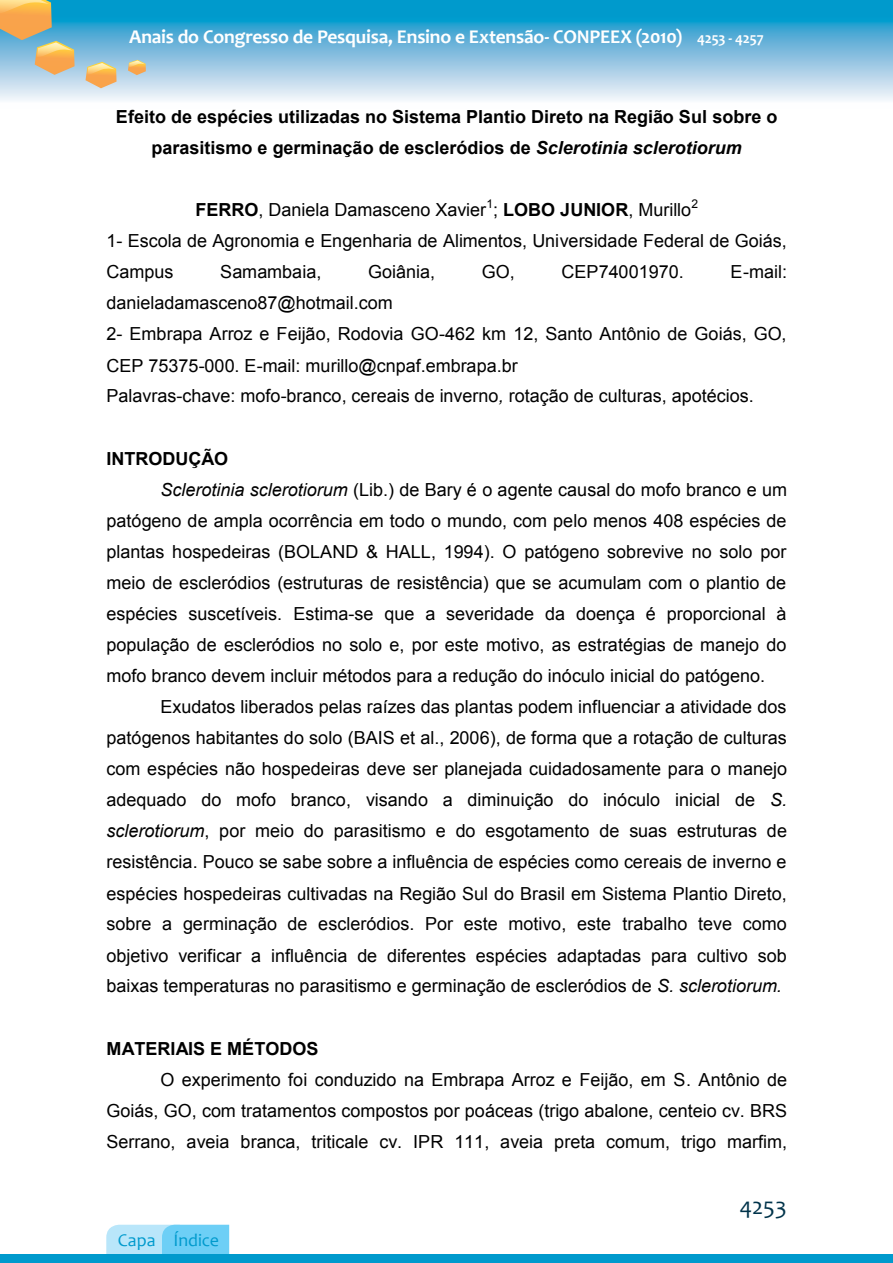
<style>
.page{position:relative;width:893px;height:1263px;background:#fff}
.page>*{position:absolute;margin:0;border:0;box-sizing:border-box;transform-origin:0 0}
.t1{font:24px "Candara";color:#00334a}
.t2{font:700 19.5px "Candara";letter-spacing:-.01em;color:#fff}
.t3{font:18px/30.9px "Arial";color:#000}
.t4{font:700 18px/30.9px "Arial";color:#000;text-align:center}
.t5{font:18px "Candara";letter-spacing:-.005em;color:#009acd}
.t6{font:12px "Arial";color:#000}
.s1{font-size:15px}
.s2{font-style:italic}
.s3{font-weight:700}
</style>
<div class="page">
<svg style="left:106px;top:1225px;width:123px;height:29px;background:#91d9f7"></svg>
<svg style="left:0;top:0;width:893px;height:101px;background:#74bdde"></svg>
<svg style="left:0;top:0;width:75px;height:75px;background:#abb399"></svg>
<svg style="left:86px;top:62px;width:31px;height:26px"></svg>
<svg style="left:128px;top:60px;width:18px;height:15px"></svg>
<div style="left:0;top:1254px;width:893px;height:9px;background:#009acd"></div>
<p class="t2" style="left:129px;top:25px;width:636px">Anais do Congresso de Pesquisa, Ensino e Extensão- CON PEEX (2010) <span class="s1">4253 - 4257</span></p>
<p class="t4" style="left:116px;top:102px;width:663px">Efeito de espécies utilizadas no Sistema Plantio Direto na Região Sul sobre o parasitismo e germinação de escleródios de <span class="s2">Sclerotinia sclerotiorum</span></p>
<p class="t6" style="left:486px;top:196px;width:8px">1</p>
<p class="t6" style="left:691px;top:196px;width:8px">2</p>
<p class="t3" style="left:106px;top:226px;width:682px">1- Escola de Agronomia e Engenharia de Alimentos, Universidade Federal de Goiás,<br>Campus</p>
<p class="t3" style="left:195px;top:195px;width:497px"><span class="s3">FERRO</span>, Daniela Damasceno Xavier ; <span class="s3">LOBO JUNIOR</span>, Murillo</p>
<p class="t3" style="left:220px;top:257px;width:103px">Samambaia,</p>
<p class="t3" style="left:368px;top:257px;width:68px">Goiânia,</p>
<p class="t3" style="left:482px;top:257px;width:35px">GO,</p>
<p class="t3" style="left:562px;top:257px;width:124px">CEP74001970.</p>
<p class="t3" style="left:730px;top:257px;width:58px">E-mail:</p>
<p class="t3" style="left:106px;top:288px;width:682px">danieladamasceno87@hotmail.com<br>2- Embrapa Arroz e Feijão, Rodovia GO-462 km 12, Santo Antônio de Goiás, GO, CEP 75375-000. E-mail: murillo@cnpaf.embrapa.br<br>Palavras-chave: mofo-branco, cereais de inverno<span class="s2">,</span> rotação de culturas, apotécios.</p>
<p class="t4" style="left:106px;top:443px;width:123px">INTRODUÇÃO</p>
<p class="t3" style="left:160px;top:474px;width:628px"><span class="s2">Sclerotinia sclerotiorum</span> (Lib.) de Bary é o agente causal do mofo branco e um</p>
<p class="t3" style="left:106px;top:505px;width:681px">patógeno de ampla ocorrência em todo o mundo, com pelo menos 408 espécies de</p>
<p class="t3" style="left:106px;top:536px;width:681px">plantas hospedeiras (BOLAND &amp; HALL, 1994). O patógeno sobrevive no solo por</p>
<p class="t3" style="left:106px;top:567px;width:681px">meio de escleródios (estruturas de resistência) que se acumulam com o plantio de</p>
<p class="t3" style="left:106px;top:598px;width:682px">espécies suscetíveis. Estima-se que a severidade da doença é proporcional à</p>
<p class="t3" style="left:106px;top:629px;width:682px">população de escleródios no solo e, por este motivo, as estratégias de manejo do</p>
<p class="t3" style="left:106px;top:661px;width:660px">mofo branco devem incluir métodos para a redução do inóculo inicial do patógeno.</p>
<p class="t3" style="left:160px;top:692px;width:628px">Exudatos liberados pelas raízes das plantas podem influenciar a atividade dos</p>
<p class="t3" style="left:106px;top:723px;width:682px">patógenos habitantes do solo (BAIS et al., 2006), de forma que a rotação de culturas</p>
<p class="t3" style="left:106px;top:754px;width:682px">com espécies não hospedeiras deve ser planejada cuidadosamente para o manejo</p>
<p class="t3" style="left:106px;top:785px;width:682px">adequado do mofo branco, visando a diminuição do inóculo inicial de <span class="s2">S.</span></p>
<p class="t3" style="left:106px;top:816px;width:682px"><span class="s2">sclerotiorum</span>, por meio do parasitismo e do esgotamento de suas estruturas de</p>
<p class="t3" style="left:106px;top:847px;width:681px">resistência. Pouco se sabe sobre a influência de espécies como cereais de inverno e</p>
<p class="t3" style="left:106px;top:878px;width:682px">espécies hospedeiras cultivadas na Região Sul do Brasil em Sistema Plantio Direto,</p>
<p class="t3" style="left:106px;top:909px;width:682px">sobre a germinação de escleródios. Por este motivo, este trabalho teve como</p>
<p class="t3" style="left:106px;top:940px;width:682px">objetivo verificar a influência de diferentes espécies adaptadas para cultivo sob</p>
<p class="t3" style="left:106px;top:971px;width:677px">baixas temperaturas no parasitismo e germinação de escleródios de <span class="s2">S. sclerotiorum.</span></p>
<p class="t4" style="left:106px;top:1033px;width:213px">MATERIAIS E MÉTODOS</p>
<p class="t3" style="left:106px;top:1064px;width:682px;text-align:justify;text-indent:54px">O experimento foi conduzido na Embrapa Arroz e Feijão, em S. Antônio de Goiás, GO, com tratamentos compostos por poáceas (trigo abalone, centeio cv. BRS Serrano, aveia branca, triticale cv. IPR 111, aveia preta comum, trigo marfim,</p>
<p class="t5" style="left:118px;top:1229px;width:103px">Capa Índice</p>
<h1 class="t1" style="left:739px;top:1192px;width:49px">4253</h1>
</div>
